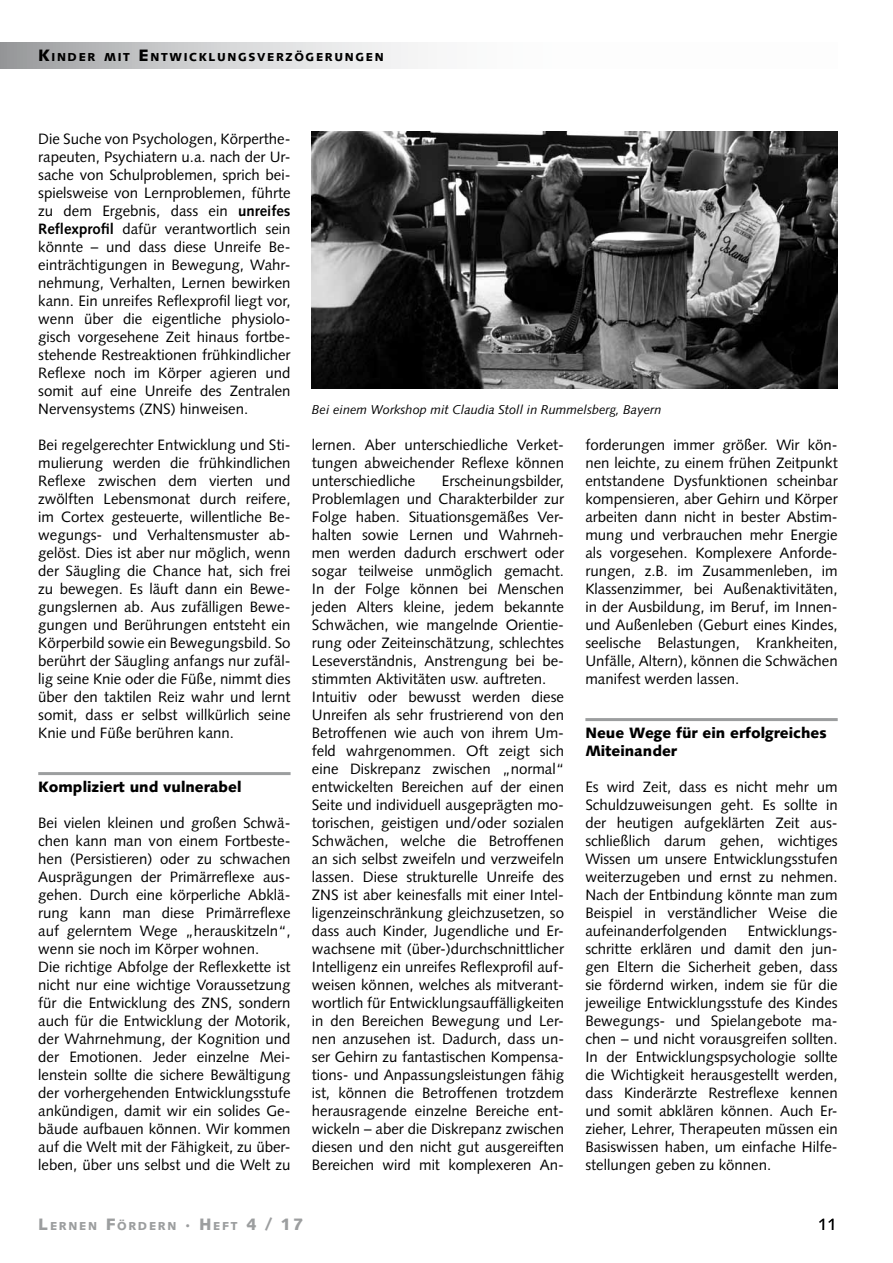
<style>
.page{position:relative;width:893px;height:1263px;background:#fff}
.page>*{position:absolute;margin:0;border:0;box-sizing:border-box;transform-origin:0 0}
.t1{font:16.5px "Syntax LT";color:#000}
.t2{font:15px/18px "Syntax LT";color:#000;text-align:justify}
.t3{font:900 15px/18px "Syntax LT";color:#000}
.t4{font:italic 12.75px "Syntax LT";color:#000}
.t5{font:900 11.55px "Syntax LT";letter-spacing:.145em;color:#000}
.t6{font:900 11.55px "Syntax LT";letter-spacing:.145em;color:#9c9e9f}
.s1{font-size:16.5px}
.s2{font-weight:700}
</style>
<div class="page">
<svg style="left:0;top:43px;width:418px;height:25px;background:#cdcecf"></svg>
<hr style="left:38px;top:772px;width:253px;height:3px;background:#9c9e9f">
<hr style="left:585px;top:718px;width:253px;height:3px;background:#9c9e9f">
<img style="left:312px;top:132px;width:526px;height:256px">
<p class="t5" style="left:38px;top:50px;width:347px"><span class="s1">K</span>INDER MIT <span class="s1">E</span> NTWICKLUNGSVERZÖGERUNGEN</p>
<p class="t2" style="left:38px;top:130px;width:254px">Die Suche von Psychologen, Körperthe&shy;rapeuten, Psychiatern u.a. nach der Ur&shy;sache von Schulproblemen, sprich bei&shy;spielsweise von Lernproblemen, führte zu dem Ergebnis, dass ein <span class="s2">unreifes Reflexprofil</span> dafür verantwortlich sein könnte – und dass diese Unreife Be&shy;einträchtigungen in Bewegung, Wahr&shy;nehmung, Verhalten, Lernen bewirken kann. Ein unreifes Reflexprofil liegt vor, wenn über die eigentliche physiolo&shy;gisch vorgesehene Zeit hinaus fortbe&shy;stehende Restreaktionen frühkindlicher Reflexe noch im Körper agieren und somit auf eine Unreife des Zentralen Nervensystems (ZNS) hinweisen.</p>
<p class="t2" style="left:38px;top:436px;width:254px">Bei regelgerechter Entwicklung und Sti&shy;mulierung werden die frühkindlichen Reflexe zwischen dem vierten und zwölften Lebensmonat durch reifere, im Cortex gesteuerte, willentliche Be&shy;wegungs- und Verhaltensmuster ab&shy;gelöst. Dies ist aber nur möglich, wenn der Säugling die Chance hat, sich frei zu bewegen. Es läuft dann ein Bewe&shy;gungslernen ab. Aus zufälligen Bewe&shy;gungen und Berührungen entsteht ein Körperbild sowie ein Bewegungsbild. So berührt der Säugling anfangs nur zufäl&shy;lig seine Knie oder die Füße, nimmt dies über den taktilen Reiz wahr und lernt somit, dass er selbst willkürlich seine Knie und Füße berühren kann.</p>
<p class="t3" style="left:38px;top:778px;width:205px">Kompliziert und vulnerabel</p>
<p class="t2" style="left:38px;top:814px;width:254px;text-align:left">Bei vielen kleinen und großen Schwä&shy;chen kann man von einem Fortbeste&shy;hen (Persistieren) oder zu schwachen Ausprägungen der Primärreflexe aus&shy;gehen. Durch eine körperliche Abklä&shy;rung kann man diese Primärreflexe auf gelerntem Wege „herauskitzeln“, wenn sie noch im Körper wohnen.<br>Die richtige Abfolge der Reflexkette ist nicht nur eine wichtige Voraussetzung für die Entwicklung des ZNS, sondern auch für die Entwicklung der Motorik, der Wahrnehmung, der Kognition und der Emotionen. Jeder einzelne Mei&shy;lenstein sollte die sichere Bewältigung der vorhergehenden Entwicklungsstufe ankündigen, damit wir ein solides Ge&shy;bäude aufbauen können. Wir kommen auf die Welt mit der Fähigkeit, zu über&shy;leben, über uns selbst und die Welt zu</p>
<p class="t4" style="left:312px;top:402px;width:351px">Bei einem Workshop mit Claudia Stoll in Rummelsberg, Bayern</p>
<p class="t2" style="left:312px;top:436px;width:254px">lernen. Aber unterschiedliche Verket&shy;tungen abweichender Reflexe können unterschiedliche</p>
<p class="t2" style="left:312px;top:472px;width:254px;text-align:left;text-indent:130px">Erscheinungsbilder, Problemlagen und Charakterbilder zur Folge haben. Situationsgemäßes Ver&shy;halten sowie Lernen und Wahrneh&shy;men werden dadurch erschwert oder sogar teilweise unmöglich gemacht.<br>In der Folge können bei Menschen jeden Alters kleine, jedem bekannte Schwächen, wie mangelnde Orientie&shy;rung oder Zeiteinschätzung, schlechtes Leseverständnis, Anstrengung bei be&shy;stimmten Aktivitäten usw. auftreten.<br>Intuitiv oder bewusst werden diese Unreifen als sehr frustrierend von den Betroffenen wie auch von ihrem Um&shy;feld wahrgenommen. Oft zeigt sich eine Diskrepanz zwischen „normal“ entwickelten Bereichen auf der einen Seite und individuell ausgeprägten mo&shy;torischen, geistigen und/oder sozialen Schwächen, welche die Betroffenen an sich selbst zweifeln und verzweifeln lassen. Diese strukturelle Unreife des ZNS ist aber keinesfalls mit einer Intel&shy;ligenzeinschränkung gleichzusetzen, so dass auch Kinder, Jugendliche und Er&shy;wachsene mit (über-)durchschnittlicher Intelligenz ein unreifes Reflexprofil auf&shy;weisen können, welches als mitverant&shy;wortlich für Entwicklungsauffälligkeiten in den Bereichen Bewegung und Ler&shy;nen anzusehen ist. Dadurch, dass un&shy;ser Gehirn zu fantastischen Kompensa&shy;tions- und Anpassungsleistungen fähig ist, können die Betroffenen trotzdem herausragende einzelne Bereiche ent&shy;wickeln – aber die Diskrepanz zwischen diesen und den nicht gut ausgereiften Bereichen wird mit komplexeren An-</p>
<p class="t2" style="left:585px;top:436px;width:254px">forderungen immer größer. Wir kön&shy;nen leichte, zu einem frühen Zeitpunkt entstandene Dysfunktionen scheinbar kompensieren, aber Gehirn und Körper arbeiten dann nicht in bester Abstim&shy;mung und verbrauchen mehr Energie als vorgesehen. Komplexere Anforde&shy;rungen, z.B. im Zusammenleben, im Klassenzimmer, bei Außenaktivitäten, in der Ausbildung, im Beruf, im Innen&shy;und Außenleben (Geburt eines Kindes, seelische Belastungen, Krankheiten, Unfälle, Altern), können die Schwächen manifest werden lassen.</p>
<p class="t3" style="left:585px;top:724px;width:243px">Neue Wege für ein erfolgreiches<br>Miteinander</p>
<p class="t2" style="left:585px;top:778px;width:254px">Es wird Zeit, dass es nicht mehr um Schuldzuweisungen geht. Es sollte in der heutigen aufgeklärten Zeit aus&shy;schließlich darum gehen, wichtiges Wissen um unsere Entwicklungsstufen weiterzugeben und ernst zu nehmen.<br>Nach der Entbindung könnte man zum Beispiel in verständlicher Weise die aufeinanderfolgenden</p>
<p class="t2" style="left:585px;top:922px;width:254px;text-indent:162px">Entwicklungs&shy;schritte erklären und damit den jun&shy;gen Eltern die Sicherheit geben, dass sie fördernd wirken, indem sie für die jeweilige Entwicklungsstufe des Kindes Bewegungs- und Spielangebote ma&shy;chen – und nicht vorausgreifen sollten.<br>In der Entwicklungspsychologie sollte die Wichtigkeit herausgestellt werden, dass Kinderärzte Restreflexe kennen und somit abklären können. Auch Er&shy;zieher, Lehrer, Therapeuten müssen ein Basiswissen haben, um einfache Hilfe&shy;stellungen geben zu können.</p>
<p class="t6" style="left:38px;top:1219px;width:267px"><span class="s1">L</span>ERNEN <span class="s1">F</span>ÖRDERN <span class="s1">· H</span>EFT <span class="s1">4 / 17</span></p>
<p class="t1" style="left:818px;top:1214px;width:20px">11</p>
</div>
